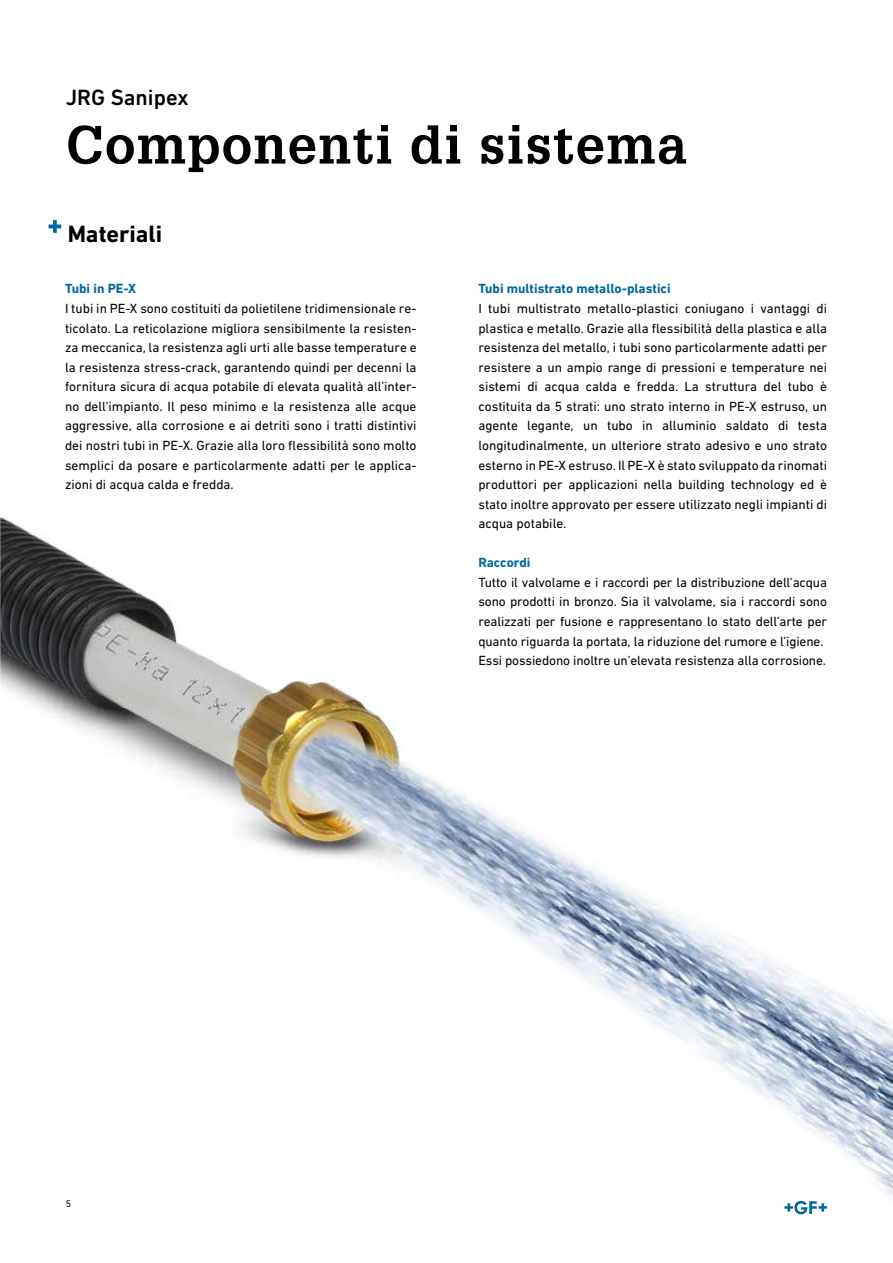
<style>
.page{position:relative;width:893px;height:1263px;background:#fff}
.page>*{position:absolute;margin:0;border:0;box-sizing:border-box;transform-origin:0 0}
.t1{font:700 52.5px "Glypha LT Pro";letter-spacing:.025em;color:#000}
.t2{font:700 24px "DIN Next W1 G";color:#000}
.t3{font:500 22.5px "DIN Next W1 G";color:#000}
.t4{font:13.5px/19.5px "DIN Next W1 G";letter-spacing:-.01em;color:#000;text-align:justify}
.t5{font:700 13.5px "DIN Next W1 G";color:#00689f}
.t6{font:9.75px "DIN Next W1 G";color:#000}
</style>
<div class="page">
<img style="left:1px;top:516px;width:892px;height:699px">
<img style="left:0;top:0;width:1px;height:782px">
<svg style="left:784px;top:1201px;width:43px;height:13px"></svg>
<svg style="left:49px;top:220px;width:12px;height:13px"></svg>
<h3 class="t3" style="left:66px;top:84px;width:124px">JRG Sanipex</h3>
<h1 class="t1" style="left:66px;top:112px;width:623px">Componenti di sistema</h1>
<h2 class="t2" style="left:68px;top:220px;width:96px">Materiali</h2>
<p class="t5" style="left:65px;top:281px;width:73px">Tubi in PE-X</p>
<p class="t4" style="left:65px;top:298px;width:353px">I tubi in PE-X sono costituiti da polietilene tridimensionale re&shy;ticolato. La reticolazione migliora sensibilmente la resisten&shy;za meccanica, la resistenza agli urti alle basse temperature e la resistenza stress-crack, garantendo quindi per decenni la fornitura sicura di acqua potabile di elevata qualità all’inter&shy;no dell’impianto. Il peso minimo e la resistenza alle acque aggressive, alla corrosione e ai detriti sono i tratti distintivi dei nostri tubi in PE-X. Grazie alla loro flessibilità sono molto semplici da posare e particolarmente adatti per le applica&shy;zioni di acqua calda e fredda.</p>
<p class="t5" style="left:478px;top:281px;width:194px">Tubi multistrato metallo-plastici</p>
<p class="t4" style="left:478px;top:298px;width:350px">I tubi multistrato metallo-plastici coniugano i vantaggi di plastica e metallo. Grazie alla flessibilità della plastica e alla resistenza del metallo, i tubi sono particolarmente adatti per resistere a un ampio range di pressioni e temperature nei sistemi di acqua calda e fredda. La struttura del tubo è costituita da 5 strati: uno strato interno in PE-X estruso, un agente legante, un tubo in alluminio saldato di testa longitudinalmente, un ulteriore strato adesivo e uno strato esterno in PE-X estruso. Il PE-X è stato sviluppato da rinomati produttori per applicazioni nella building technology ed è stato inoltre approvato per essere utilizzato negli impianti di acqua potabile.</p>
<p class="t5" style="left:478px;top:555px;width:53px">Raccordi</p>
<p class="t4" style="left:478px;top:572px;width:350px;text-align:left">Tutto il valvolame e i raccordi per la distribuzione dell’acqua sono prodotti in bronzo. Sia il valvolame, sia i raccordi sono realizzati per fusione e rappresentano lo stato dell’arte per quanto riguarda la portata, la riduzione del rumore e l’igiene.<br>Essi possiedono inoltre un’elevata resistenza alla corrosione.</p>
<p class="t6" style="left:66px;top:1197px;width:7px">5</p>
</div>
